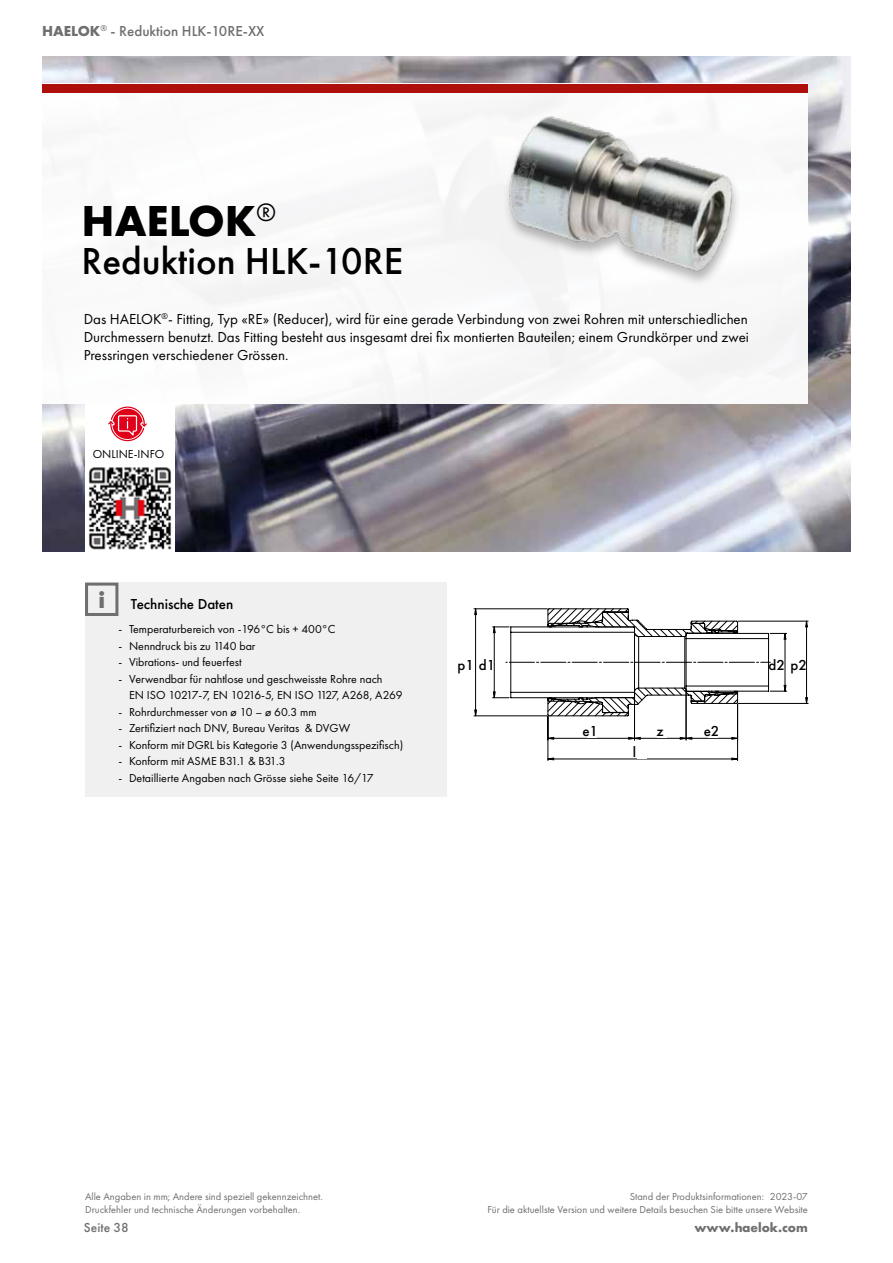
<style>
.page{position:relative;width:893px;height:1263px;background:#fff}
.page>*{position:absolute;margin:0;border:0;box-sizing:border-box;transform-origin:0 0}
.t1{font:700 45px "Futura PT";color:#000}
.t2{font:500 39px "Futura PT";color:#000}
.t3{font:800 condensed 21px "Futura";color:#706f6f}
.t4{font:15px/18px "Futura PT";color:#000;text-align:justify}
.t5{font:500 15px "Futura PT";color:#000}
.t6{font:500 15px "Futura PT";color:#706f6f}
.t7{font:700 13.5px "Futura PT";color:#706f6f}
.t8{font:500 13.5px "Futura PT";color:#706f6f}
.t9{font:12px/16.5px "Futura PT";color:#000}
.t10{font:10.5px "Futura PT";color:#706f6f}
.t11{font:7.95px "Arial Narrow";color:#000}
.s1{font-weight:700}
</style>
<div class="page">
<img style="left:42px;top:56px;width:808px;height:496px">
<div style="left:41px;top:84px;width:767px;height:320px;background:#fff"></div>
<div style="left:85px;top:583px;width:362px;height:213px;background:#f0f0f0"></div>
<div style="left:85px;top:583px;width:33px;height:33px;border:3px solid #706f6f"></div>
<div style="left:42px;top:84px;width:766px;height:8px;background:#ae0f0a"></div>
<hr style="left:466px;top:945px;width:343px;height:1px;background:#000">
<hr style="left:892px;top:583px;width:1px;height:212px;background:#000">
<hr style="left:466px;top:583px;width:343px;height:1px;background:#000">
<hr style="left:466px;top:583px;width:1px;height:212px;background:#000">
<svg style="left:474px;top:608px;width:334px;height:152px"></svg>
<img style="left:489px;top:92px;width:288px;height:194px">
<div style="left:465px;top:654px;width:10px;height:16px;background:#fff"></div>
<div style="left:483px;top:655px;width:10px;height:16px;background:#fff"></div>
<div style="left:774px;top:656px;width:10px;height:16px;background:#fff"></div>
<div style="left:796px;top:655px;width:10px;height:16px;background:#fff"></div>
<div style="left:587px;top:721px;width:10px;height:16px;background:#fff"></div>
<div style="left:708px;top:721px;width:10px;height:16px;background:#fff"></div>
<div style="left:657px;top:721px;width:10px;height:16px;background:#fff"></div>
<div style="left:637px;top:742px;width:10px;height:16px;background:#fff"></div>
<div style="left:85px;top:404px;width:89px;height:149px;background:#fff"></div>
<img style="left:89px;top:467px;width:83px;height:83px">
<svg style="left:108px;top:407px;width:39px;height:34px"></svg>
<p class="t6" style="left:42px;top:22px;width:224px"><span class="s1">HAELOK</span><sup>®</sup> - Reduktion HLK-10RE-XX</p>
<h1 class="t1" style="left:82px;top:192px;width:196px">HAELOK<sup>®</sup></h1>
<h2 class="t2" style="left:82px;top:237px;width:323px">Reduktion HLK-10RE</h2>
<p class="t4" style="left:84px;top:310px;width:667px">Das HAELOK<sup>®</sup>- Fitting, Typ «RE» (Reducer), wird für eine gerade Verbindung von zwei Rohren mit unterschiedlichen Durchmessern benutzt. Das Fitting besteht aus insgesamt drei fix montierten Bauteilen; einem Grundkörper und zwei Pressringen verschiedener Grössen.</p>
<p class="t9" style="left:93px;top:446px;width:73px">ONLINE-INFO</p>
<h3 class="t3" style="left:99px;top:586px;width:8px">i</h3>
<p class="t5" style="left:131px;top:595px;width:104px">Technische Daten</p>
<p class="t9" style="left:118px;top:621px;width:219px">- Temperaturbereich von -196°C bis + 400°C</p>
<p class="t9" style="left:118px;top:637px;width:139px">- Nenndruck bis zu 1140 bar</p>
<p class="t9" style="left:118px;top:654px;width:125px">- Vibrations- und feuerfest</p>
<p class="t9" style="left:129px;top:670px;width:275px;text-indent:-11px">- Verwendbar für nahtlose und geschweisste Rohre nach<br>EN ISO 10217-7, EN 10216-5, EN ISO 1127, A268, A269</p>
<p class="t9" style="left:118px;top:703px;width:200px">- Rohrdurchmesser von ø 10 – ø 60.3 mm</p>
<p class="t9" style="left:118px;top:720px;width:233px">- Zertifiziert nach DNV, Bureau Veritas &amp; DVGW</p>
<p class="t9" style="left:118px;top:736px;width:286px">- Konform mit DGRL bis Kategorie 3 (Anwendungsspezifisch)</p>
<p class="t9" style="left:118px;top:753px;width:169px">- Konform mit ASME B31.1 &amp; B31.3</p>
<p class="t9" style="left:118px;top:769px;width:257px">- Detaillierte Angaben nach Grösse siehe Seite 16/17</p>
<p class="t11" style="left:465px;top:666px;width:9px;rotate:-90deg">p1</p>
<p class="t11" style="left:484px;top:666px;width:9px;rotate:-90deg">d1</p>
<p class="t11" style="left:775px;top:666px;width:9px;rotate:-90deg">d2</p>
<p class="t11" style="left:796px;top:666px;width:9px;rotate:-90deg">p2</p>
<p class="t5" style="left:458px;top:656px;width:39px">p1 d1</p>
<p class="t5" style="left:769px;top:656px;width:40px">d2 p2</p>
<p class="t5" style="left:582px;top:722px;width:17px">e1</p>
<p class="t5" style="left:656px;top:722px;width:9px">z</p>
<p class="t5" style="left:704px;top:722px;width:17px">e2</p>
<p class="t5" style="left:633px;top:743px;width:5px">l</p>
<p class="t11" style="left:588px;top:728px;width:9px">e1</p>
<p class="t11" style="left:708px;top:728px;width:9px">e2</p>
<p class="t11" style="left:659px;top:728px;width:5px">z</p>
<p class="t10" style="left:85px;top:1190px;width:239px">Alle Angaben in mm; Andere sind speziell gekennzeichnet.</p>
<p class="t10" style="left:630px;top:1190px;width:136px">Stand der Produktsinformationen:</p>
<p class="t10" style="left:85px;top:1203px;width:217px">Druckfehler und technische Änderungen vorbehalten.</p>
<p class="t10" style="left:488px;top:1203px;width:322px">Für die aktuellste Version und weitere Details besuchen Sie bitte unsere Website</p>
<p class="t10" style="left:770px;top:1190px;width:39px">2023-07</p>
<p class="t8" style="left:84px;top:1219px;width:46px">Seite 38</p>
<p class="t7" style="left:694px;top:1218px;width:115px">www.haelok.com</p>
</div>
